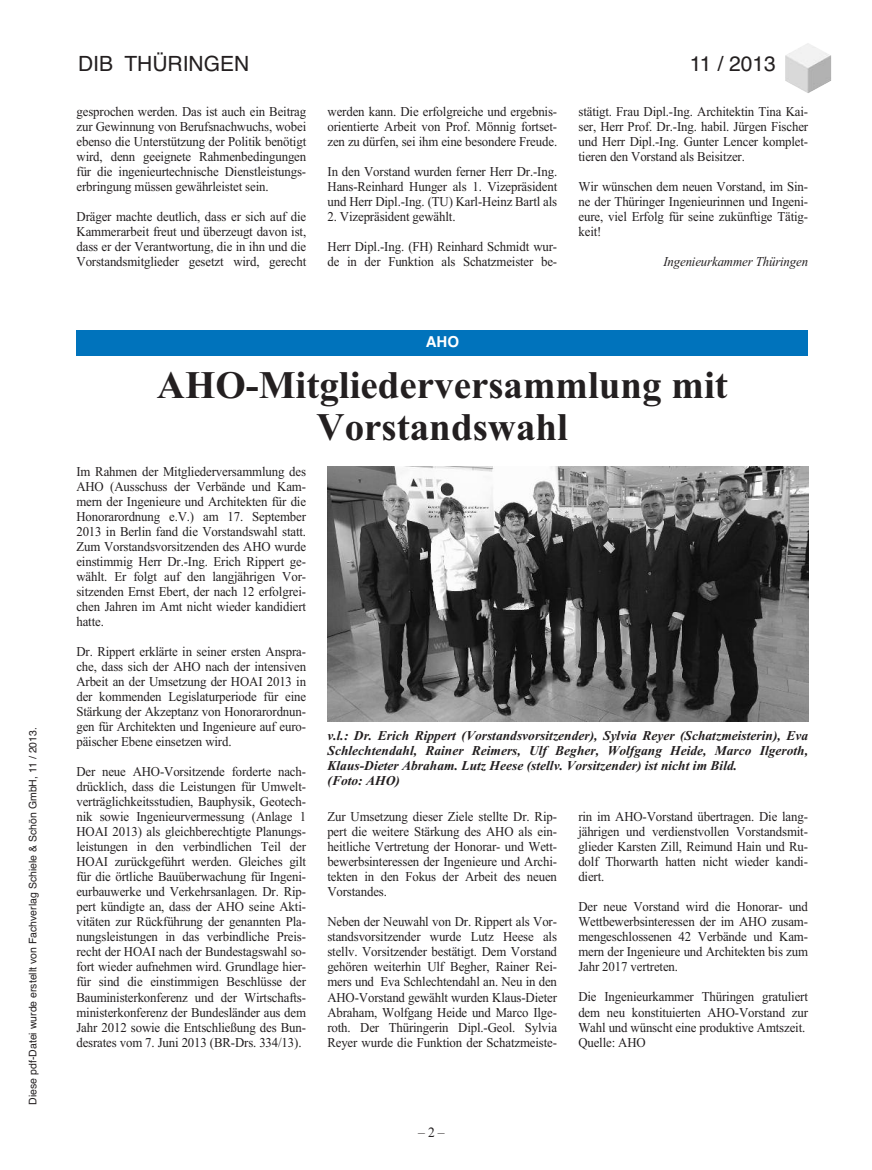
<style>
.page{position:relative;width:872px;height:1170px;background:#fff}
.page>*{position:absolute;margin:0;border:0;box-sizing:border-box;transform-origin:0 0}
.t1{font:700 39px/42px "Times New Roman";color:#231f20;text-align:center}
.t2{font:21px "Helvetica";color:#231f20}
.t3{font:700 15px "Helvetica";color:#fff}
.t4{font:13.5px/15px "Times New Roman";letter-spacing:-.01em;color:#231f20;text-align:justify;scale:.95 1}
.t5{font:italic 700 13.5px/15px "Times New Roman";color:#231f20}
.t6{font:italic 13.5px "Times New Roman";letter-spacing:-.01em;color:#231f20;scale:.95 1}
.t7{font:10.5px "Helvetica";color:#231f20}
</style>
<div class="page">
<hr style="left:76px;top:63px;width:224px;height:1px;background:#00aeef">
<img style="left:785px;top:43px;width:46px;height:50px">
<div style="left:77px;top:54px;width:700px;height:31px;background:#fff"></div>
<div style="left:77px;top:330px;width:731px;height:25px;background:#0073bc"></div>
<img style="left:327px;top:466px;width:481px;height:255px">
<p class="t7" style="left:27px;top:1104px;width:379px;rotate:-90deg">Diese pdf-Datei wurde erstellt von Fachverlag Schiele &amp; Schön GmbH, 11 / 2013.</p>
<h2 class="t2" style="left:78px;top:52px;width:173px">DIB THÜRINGEN</h2>
<h2 class="t2" style="left:690px;top:52px;width:88px">11 / 2013</h2>
<p class="t4" style="left:77px;top:104px;width:243px">gesprochen werden. Das ist auch ein Beitrag zur Gewinnung von Berufsnachwuchs, wobei ebenso die Unterstützung der Politik benötigt wird, denn geeignete Rahmenbedingungen für die ingenieurtechnische Dienstleistungs&shy;erbringung müssen gewährleistet sein.</p>
<p class="t4" style="left:77px;top:209px;width:243px">Dräger machte deutlich, dass er sich auf die Kammerarbeit freut und überzeugt davon ist, dass er der Verantwortung, die in ihn und die Vorstandsmitglieder gesetzt wird, gerecht</p>
<p class="t4" style="left:327px;top:104px;width:243px">werden kann. Die erfolgreiche und ergebnis&shy;orientierte Arbeit von Prof. Mönnig fortset&shy;zen zu dürfen, sei ihm eine besondere Freude.</p>
<p class="t4" style="left:327px;top:164px;width:243px">In den Vorstand wurden ferner Herr Dr.-Ing.<br>Hans-Reinhard Hunger als 1. Vizepräsident und Herr Dipl.-Ing. (TU) Karl-Heinz Bartl als</p>
<p class="t4" style="left:327px;top:209px;width:136px">2. Vizepräsident gewählt.</p>
<p class="t4" style="left:327px;top:239px;width:243px">Herr Dipl.-Ing. (FH) Reinhard Schmidt wur&shy;de in der Funktion als Schatzmeister be-</p>
<p class="t4" style="left:578px;top:104px;width:243px">stätigt. Frau Dipl.-Ing. Architektin Tina Kai&shy;ser, Herr Prof. Dr.-Ing. habil. Jürgen Fischer und Herr Dipl.-Ing. Gunter Lencer komplet&shy;tieren den Vorstand als Beisitzer.</p>
<p class="t4" style="left:578px;top:179px;width:243px">Wir wünschen dem neuen Vorstand, im Sin&shy;ne der Thüringer Ingenieurinnen und Ingeni&shy;eure, viel Erfolg für seine zukünftige Tätig&shy;keit!</p>
<p class="t6" style="left:663px;top:253px;width:154px">Ingenieurkammer Thüringen</p>
<p class="t3" style="left:426px;top:333px;width:35px">AHO</p>
<h1 class="t1" style="left:157px;top:363px;width:572px">AHO-Mitgliederversammlung mit<br>Vorstandswahl</h1>
<p class="t4" style="left:76px;top:464px;width:243px">Im Rahmen der Mitgliederversammlung des AHO (Ausschuss der Verbände und Kam&shy;mern der Ingenieure und Architekten für die Honorarordnung e.V.) am 17. September 2013 in Berlin fand die Vorstandswahl statt.<br>Zum Vorstandsvorsitzenden des AHO wurde einstimmig Herr Dr.-Ing. Erich Rippert ge&shy;wählt. Er folgt auf den langjährigen Vor&shy;sitzenden Ernst Ebert, der nach 12 erfolgrei&shy;chen Jahren im Amt nicht wieder kandidiert hatte.</p>
<p class="t4" style="left:76px;top:644px;width:243px">Dr. Rippert erklärte in seiner ersten Anspra&shy;che, dass sich der AHO nach der intensiven Arbeit an der Umsetzung der HOAI 2013 in der kommenden Legislaturperiode für eine Stärkung der Akzeptanz von Honorarordnun&shy;gen für Architekten und Ingenieure auf euro&shy;päischer Ebene einsetzen wird.</p>
<p class="t4" style="left:76px;top:764px;width:243px">Der neue AHO-Vorsitzende forderte nach&shy;drücklich, dass die Leistungen für Umwelt&shy;verträglichkeitsstudien, Bauphysik, Geotech&shy;nik sowie Ingenieurvermessung (Anlage 1<br>HOAI 2013) als gleichberechtigte Planungs&shy;leistungen in den verbindlichen Teil der HOAI zurückgeführt werden. Gleiches gilt für die örtliche Bauüberwachung für Ingeni&shy;eurbauwerke und Verkehrsanlagen. Dr. Rip&shy;pert kündigte an, dass der AHO seine Akti&shy;vitäten zur Rückführung der genannten Pla&shy;nungsleistungen in das verbindliche Preis&shy;recht der HOAI nach der Bundestagswahl so&shy;fort wieder aufnehmen wird. Grundlage hier&shy;für sind die einstimmigen Beschlüsse der Bauministerkonferenz und der Wirtschafts&shy;ministerkonferenz der Bundesländer aus dem Jahr 2012 sowie die Entschließung des Bun&shy;desrates vom 7. Juni 2013 (BR-Drs. 334/13).</p>
<p class="t5" style="left:327px;top:727px;width:482px">v.l.: Dr. Erich Rippert (Vorstandsvorsitzender), Sylvia Reyer (Schatzmeisterin), Eva Schlechtendahl, Rainer Reimers, Ulf Begher, Wolfgang Heide, Marco Ilgeroth, Klaus-Dieter Abraham. Lutz Heese (stellv. Vorsitzender) ist nicht im Bild.<br>(Foto: AHO)</p>
<p class="t4" style="left:578px;top:809px;width:243px">rin im AHO-Vorstand übertragen. Die lang&shy;jährigen und verdienstvollen Vorstandsmit&shy;glieder Karsten Zill, Reimund Hain und Ru&shy;dolf Thorwarth hatten nicht wieder kandi&shy;diert.</p>
<p class="t4" style="left:578px;top:899px;width:243px">Der neue Vorstand wird die Honorar- und Wettbewerbsinteressen der im AHO zusam&shy;mengeschlossenen 42 Verbände und Kam&shy;mern der Ingenieure und Architekten bis zum Jahr 2017 vertreten.</p>
<p class="t4" style="left:578px;top:989px;width:243px;text-align:left">Die Ingenieurkammer Thüringen gratuliert dem neu konstituierten AHO-Vorstand zur Wahl und wünscht eine produktive Amtszeit.<br>Quelle: AHO</p>
<p class="t4" style="left:327px;top:809px;width:243px">Zur Umsetzung dieser Ziele stellte Dr. Rip&shy;pert die weitere Stärkung des AHO als ein&shy;heitliche Vertretung der Honorar- und Wett&shy;bewerbsinteressen der Ingenieure und Archi&shy;tekten in den Fokus der Arbeit des neuen Vorstandes.</p>
<p class="t4" style="left:327px;top:914px;width:243px">Neben der Neuwahl von Dr. Rippert als Vor&shy;standsvorsitzender wurde Lutz Heese als stellv. Vorsitzender bestätigt. Dem Vorstand gehören weiterhin Ulf Begher, Rainer Rei&shy;mers und Eva Schlechtendahl an. Neu in den AHO-Vorstand gewählt wurden Klaus-Dieter Abraham, Wolfgang Heide und Marco Ilge&shy;roth. Der Thüringerin Dipl.-Geol. Sylvia Reyer wurde die Funktion der Schatzmeiste-</p>
</div>
